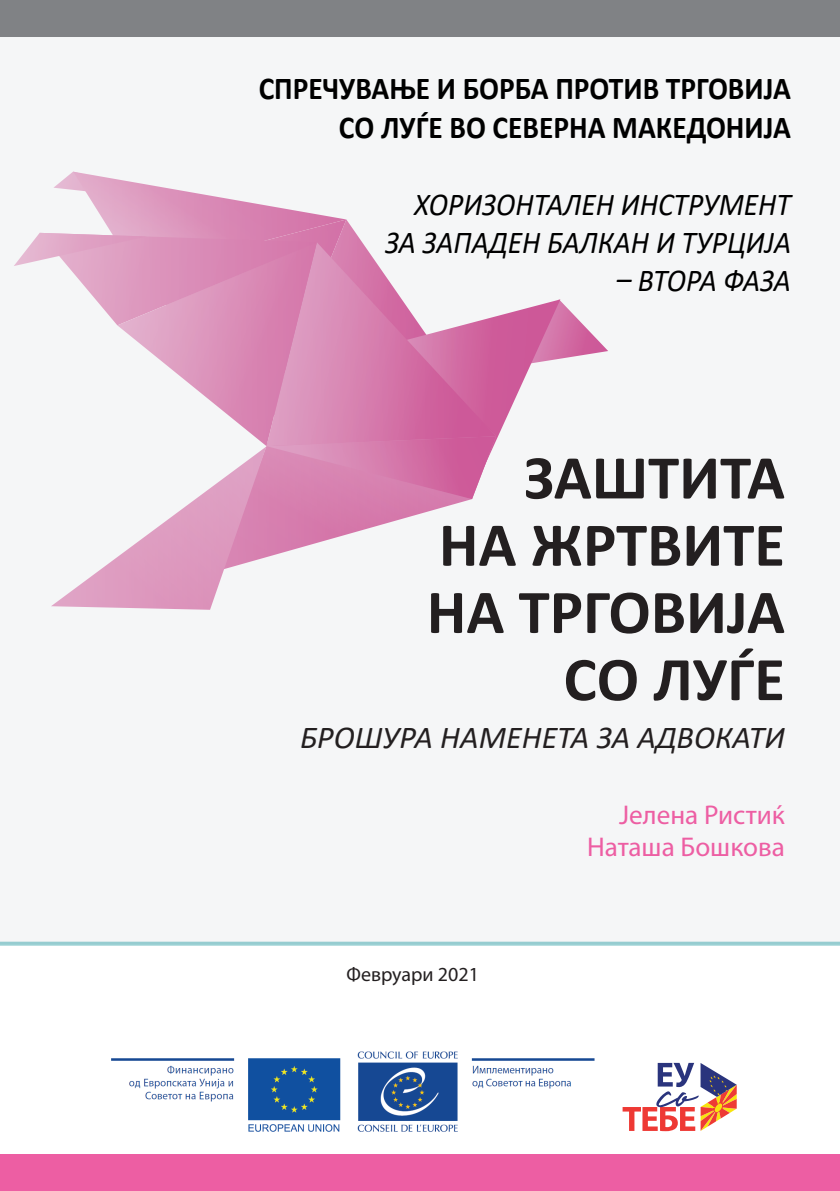
<style>
.page{position:relative;width:840px;height:1191px;background:#fff}
.page>*{position:absolute;margin:0;border:0;box-sizing:border-box;transform-origin:0 0}
.t1{font:700 62.6px/67.2px "Calibri";color:#231f20;text-align:right}
.t2{font:700 32px/38.4px "Calibri";color:#000;text-align:right;scale:.92 1}
.t3{font:italic 32px/38.4px "Calibri";color:#000;text-align:right;scale:.92 1}
.t4{font:italic 32px "Calibri";color:#231f20}
.t5{font:italic 32px "Calibri";letter-spacing:-.02em;color:#000;scale:.92 1}
.t6{font:27.2px/32.6px "Myriad Pro";color:#ed5ea3;text-align:right}
.t7{font:20px "Myriad Pro";color:#231f20}
</style>
<div class="page">
<div style="left:0;top:0;width:839px;height:943px;background:#f2f3f4"></div>
<img style="left:111px;top:1051px;width:484px;height:81px">
<div style="left:0;top:0;width:839px;height:37px;background:#808285"></div>
<div style="left:0;top:1155px;width:839px;height:36px;background:#ed5ea3"></div>
<svg style="left:622px;top:1062px;width:114px;height:69px"></svg>
<svg style="left:0;top:941px;width:839px;height:4px;background:#a7d4d7"></svg>
<svg style="left:14px;top:172px;width:594px;height:438px"></svg>
<p class="t2" style="left:258px;top:69px;width:579px">СПРЕЧУВАЊЕ И БОРБА ПРОТИВ ТРГОВИЈА<br>СО ЛУЃЕ ВО СЕВЕРНА МАКЕДОНИЈА</p>
<p class="t3" style="left:385px;top:183px;width:442px">ХОРИЗОНТАЛЕН ИНСТРУМЕНТ<br>ЗА ЗАПАДЕН БАЛКАН И ТУРЦИЈА</p>
<p class="t5" style="left:616px;top:258px;width:191px">– ВТОРА ФАЗА</p>
<h1 class="t1" style="left:426px;top:443px;width:359px">ЗАШТИТА<br>НА ЖРТВИТЕ<br>НА ТРГОВИЈА<br>СО ЛУЃЕ</h1>
<p class="t4" style="left:300px;top:715px;width:486px">БРОШУРА НАМЕНЕТА ЗА АДВОКАТИ</p>
<p class="t7" style="left:346px;top:963px;width:134px">Февруари 2021</p>
<p class="t6" style="left:586px;top:798px;width:199px">Јелена Ристиќ<br>Наташа Бошкова</p>
</div>
